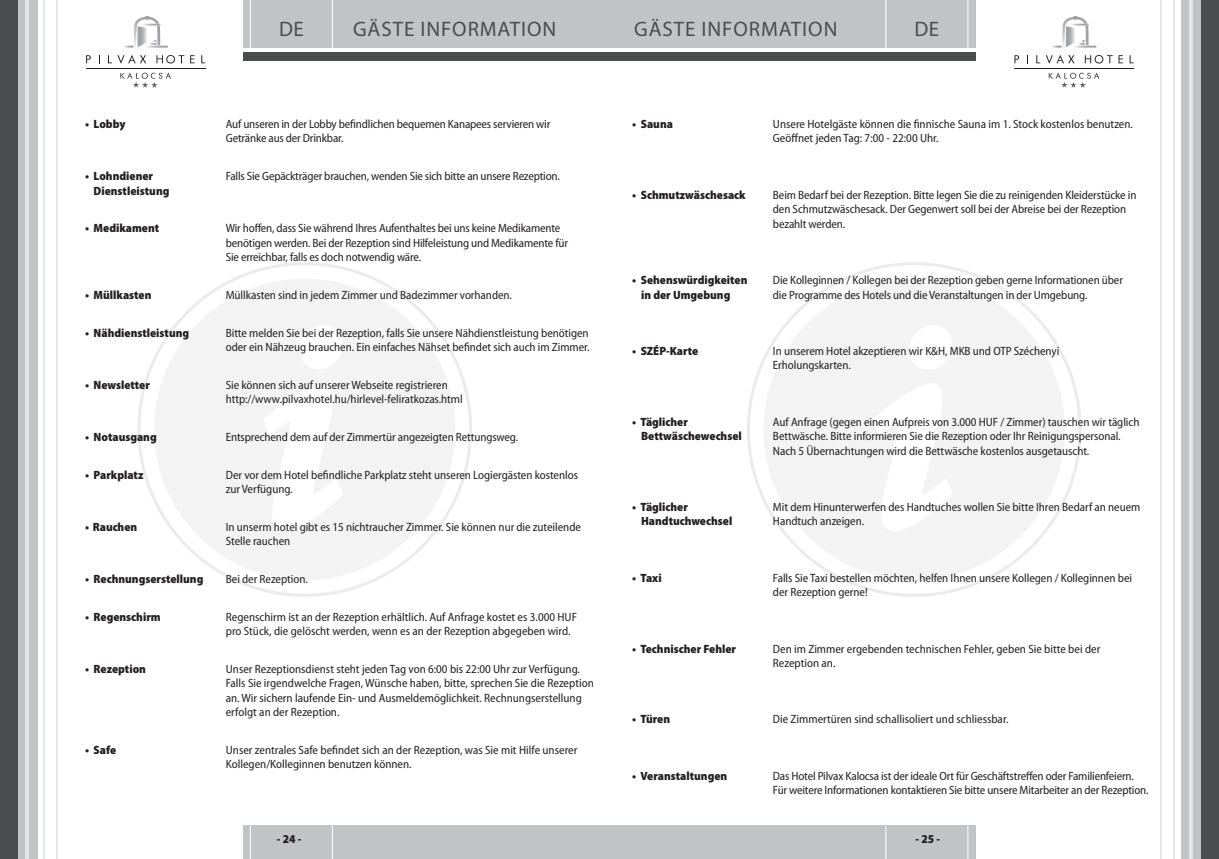
<style>
.page{position:relative;width:1219px;height:859px;background:#fff}
.page>*{position:absolute;margin:0;border:0;box-sizing:border-box;transform-origin:0 0}
.t1{font:21px "Myriad Pro";letter-spacing:.045em;color:#4b4c4d}
.t2{font:semi-condensed 12px/14.4px "Myriad Pro";letter-spacing:-.005em;color:#231f20}
.t3{font:900 semi-condensed 12px/14.4px "Myriad Pro";color:#231f20}
</style>
<div class="page">
<img style="left:1062px;top:17px;width:27px;height:32px">
<svg style="left:1052px;top:46px;width:10px;height:2px"></svg>
<img style="left:1069px;top:24px;width:20px;height:2px">
<img style="left:1073px;top:46px;width:23px;height:2px">
<svg style="left:1078px;top:40px;width:7px;height:5px"></svg>
<img style="left:1066px;top:26px;width:10px;height:21px">
<svg style="left:1074px;top:16px;width:3px;height:4px"></svg>
<svg style="left:1014px;top:55px;width:5px;height:8px"></svg>
<svg style="left:1036px;top:55px;width:4px;height:8px"></svg>
<svg style="left:1046px;top:55px;width:28px;height:9px"></svg>
<svg style="left:1085px;top:55px;width:38px;height:9px"></svg>
<svg style="left:1049px;top:73px;width:50px;height:14px"></svg>
<hr style="left:1014px;top:68px;width:120px;height:1px;background:#231f20">
<img style="left:134px;top:18px;width:26px;height:31px">
<svg style="left:124px;top:46px;width:9px;height:2px"></svg>
<img style="left:145px;top:46px;width:23px;height:2px">
<svg style="left:150px;top:40px;width:7px;height:5px"></svg>
<img style="left:138px;top:26px;width:9px;height:21px">
<svg style="left:141px;top:16px;width:19px;height:10px"></svg>
<svg style="left:86px;top:55px;width:5px;height:8px"></svg>
<svg style="left:108px;top:55px;width:38px;height:9px"></svg>
<svg style="left:156px;top:55px;width:28px;height:9px"></svg>
<svg style="left:190px;top:55px;width:5px;height:8px"></svg>
<svg style="left:201px;top:55px;width:4px;height:8px"></svg>
<svg style="left:120px;top:73px;width:51px;height:14px"></svg>
<hr style="left:86px;top:68px;width:119px;height:1px;background:#231f20">
<div style="left:243px;top:0;width:366px;height:61px;background:#c2c3c5"></div>
<svg style="left:243px;top:49px;width:366px;height:4px"></svg>
<div style="left:8px;top:0;width:29px;height:859px;background:linear-gradient(to bottom,#c2c3c5,#c2c3c5)"></div>
<div style="left:0;top:0;width:17px;height:859px;background:#4b4c4d"></div>
<hr style="left:43px;top:0;width:2px;height:859px;background:#e4e5e7">
<hr style="left:25px;top:0;width:4px;height:859px;background:#e4e5e7">
<hr style="left:57px;top:0;width:1px;height:859px;background:#e4e5e7">
<div style="left:243px;top:53px;width:366px;height:8px;background:#4b4c4d"></div>
<hr style="left:332px;top:0;width:1px;height:49px;background:#fff">
<hr style="left:250px;top:0;width:1px;height:49px;background:#fff">
<div style="left:1181px;top:0;width:29px;height:859px;background:#c2c3c5"></div>
<div style="left:1201px;top:0;width:18px;height:859px;background:#4b4c4d"></div>
<hr style="left:1173px;top:0;width:2px;height:859px;background:#e4e5e7">
<hr style="left:1189px;top:0;width:4px;height:859px;background:#e4e5e7">
<hr style="left:1160px;top:0;width:2px;height:859px;background:#e4e5e7">
<div style="left:609px;top:0;width:367px;height:61px;background:#c2c3c5"></div>
<svg style="left:609px;top:49px;width:367px;height:4px"></svg>
<div style="left:609px;top:53px;width:367px;height:8px;background:#4b4c4d"></div>
<hr style="left:885px;top:0;width:1px;height:49px;background:#fff">
<hr style="left:967px;top:0;width:1px;height:49px;background:#fff">
<div style="left:243px;top:826px;width:366px;height:33px;background:#c2c3c5"></div>
<hr style="left:332px;top:826px;width:1px;height:33px;background:#fff">
<hr style="left:250px;top:826px;width:1px;height:33px;background:#fff">
<div style="left:609px;top:826px;width:367px;height:33px;background:#c2c3c5"></div>
<hr style="left:885px;top:826px;width:1px;height:33px;background:#fff">
<hr style="left:967px;top:826px;width:1px;height:33px;background:#fff">
<svg style="left:763px;top:279px;width:302px;height:301px;fill:#f3f3f4"></svg>
<svg style="left:154px;top:279px;width:301px;height:301px;fill:#f3f3f4"></svg>
<h1 class="t1" style="left:279px;top:16px;width:26px">DE</h1>
<h1 class="t1" style="left:353px;top:16px;width:205px">GÄSTE INFORMATION</h1>
<h1 class="t1" style="left:634px;top:16px;width:205px">GÄSTE INFORMATION</h1>
<h1 class="t1" style="left:914px;top:16px;width:26px">DE</h1>
<p class="t3" style="left:85px;top:116px;width:42px">• Lobby</p>
<p class="t2" style="left:226px;top:117px;width:326px">Auf unseren in der Lobby befindlichen bequemen Kanapees servieren wir<br>Getränke aus der Drinkbar.</p>
<p class="t3" style="left:94px;top:169px;width:77px;text-indent:-9px">• Lohndiener<br>Dienstleistung</p>
<p class="t2" style="left:226px;top:169px;width:336px">Falls Sie Gepäckträger brauchen, wenden Sie sich bitte an unsere Rezeption.</p>
<p class="t3" style="left:85px;top:221px;width:76px">• Medikament</p>
<p class="t2" style="left:226px;top:221px;width:344px">Wir hoffen, dass Sie während Ihres Aufenthaltes bei uns keine Medikamente benötigen werden. Bei der Rezeption sind Hilfeleistung und Medikamente für<br>Sie erreichbar, falls es doch notwendig wäre.</p>
<p class="t3" style="left:85px;top:287px;width:68px">• Müllkasten</p>
<p class="t2" style="left:226px;top:287px;width:288px">Müllkasten sind in jedem Zimmer und Badezimmer vorhanden.</p>
<p class="t3" style="left:85px;top:325px;width:106px">• Nähdienstleistung</p>
<p class="t2" style="left:226px;top:325px;width:365px">Bitte melden Sie bei der Rezeption, falls Sie unsere Nähdienstleistung benötigen oder ein Nähzeug brauchen. Ein einfaches Nähset befindet sich auch im Zimmer.</p>
<p class="t3" style="left:85px;top:377px;width:66px">• Newsletter</p>
<p class="t2" style="left:226px;top:377px;width:238px">Sie können sich auf unserer Webseite registrieren http://www.pilvaxhotel.hu/hirlevel-feliratkozas.html</p>
<p class="t3" style="left:85px;top:429px;width:73px">• Notausgang</p>
<p class="t2" style="left:226px;top:429px;width:294px">Entsprechend dem auf der Zimmertür angezeigten Rettungsweg.</p>
<p class="t3" style="left:85px;top:467px;width:60px">• Parkplatz</p>
<p class="t2" style="left:226px;top:467px;width:354px">Der vor dem Hotel befindliche Parkplatz steht unseren Logiergästen kostenlos zur Verfügung.</p>
<p class="t3" style="left:85px;top:519px;width:54px">• Rauchen</p>
<p class="t2" style="left:226px;top:519px;width:357px">In unserm hotel gibt es 15 nichtraucher Zimmer. Sie können nur die zuteilende<br>Stelle rauchen</p>
<p class="t3" style="left:85px;top:571px;width:120px">• Rechnungserstellung</p>
<p class="t2" style="left:226px;top:571px;width:83px">Bei der Rezeption.</p>
<p class="t3" style="left:85px;top:609px;width:77px">• Regenschirm</p>
<p class="t2" style="left:226px;top:609px;width:353px">Regenschirm ist an der Rezeption erhältlich. Auf Anfrage kostet es 3.000 HUF pro Stück, die gelöscht werden, wenn es an der Rezeption abgegeben wird.</p>
<p class="t3" style="left:85px;top:661px;width:63px">• Rezeption</p>
<p class="t2" style="left:226px;top:661px;width:369px">Unser Rezeptionsdienst steht jeden Tag von 6:00 bis 22:00 Uhr zur Verfügung.<br>Falls Sie irgendwelche Fragen, Wünsche haben, bitte, sprechen Sie die Rezeption an. Wir sichern laufende Ein- und Ausmeldemöglichkeit. Rechnungserstellung erfolgt an der Rezeption.</p>
<p class="t3" style="left:85px;top:742px;width:33px">• Safe</p>
<p class="t2" style="left:226px;top:742px;width:353px">Unser zentrales Safe befindet sich an der Rezeption, was Sie mit Hilfe unserer<br>Kollegen/Kolleginnen benutzen können.</p>
<p class="t3" style="left:632px;top:116px;width:42px">• Sauna</p>
<p class="t2" style="left:773px;top:117px;width:362px">Unsere Hotelgäste können die finnische Sauna im 1. Stock kostenlos benutzen.<br>Geöffnet jeden Tag: 7:00 - 22:00 Uhr.</p>
<p class="t3" style="left:632px;top:187px;width:115px">• Schmutzwäschesack</p>
<p class="t2" style="left:773px;top:187px;width:365px">Beim Bedarf bei der Rezeption. Bitte legen Sie die zu reinigenden Kleiderstücke in den Schmutzwäschesack. Der Gegenwert soll bei der Abreise bei der Rezeption bezahlt werden.</p>
<p class="t3" style="left:641px;top:272px;width:108px;text-indent:-9px">• Sehenswürdigkeiten in der Umgebung</p>
<p class="t2" style="left:773px;top:273px;width:352px">Die Kolleginnen / Kollegen bei der Rezeption geben gerne Informationen über die Programme des Hotels und die Veranstaltungen in der Umgebung.</p>
<p class="t3" style="left:632px;top:343px;width:68px">• SZÉP-Karte</p>
<p class="t2" style="left:773px;top:344px;width:288px">In unserem Hotel akzeptieren wir K&amp;H, MKB und OTP Széchenyi<br>Erholungskarten.</p>
<p class="t3" style="left:641px;top:414px;width:102px;text-indent:-9px">• Täglicher<br>Bettwäschewechsel</p>
<p class="t2" style="left:773px;top:414px;width:368px">Auf Anfrage (gegen einen Aufpreis von 3.000 HUF / Zimmer) tauschen wir täglich<br>Bettwäsche. Bitte informieren Sie die Rezeption oder Ihr Reinigungspersonal.<br>Nach 5 Übernachtungen wird die Bettwäsche kostenlos ausgetauscht.</p>
<p class="t3" style="left:641px;top:499px;width:93px;text-indent:-9px">• Täglicher<br>Handtuchwechsel</p>
<p class="t2" style="left:773px;top:500px;width:369px">Mit dem Hinunterwerfen des Handtuches wollen Sie bitte Ihren Bedarf an neuem<br>Handtuch anzeigen.</p>
<p class="t3" style="left:632px;top:570px;width:31px">• Taxi</p>
<p class="t2" style="left:773px;top:570px;width:361px">Falls Sie Taxi bestellen möchten, helfen Ihnen unsere Kollegen / Kolleginnen bei der Rezeption gerne!</p>
<p class="t3" style="left:632px;top:641px;width:105px">• Technischer Fehler</p>
<p class="t2" style="left:773px;top:641px;width:329px">Den im Zimmer ergebenden technischen Fehler, geben Sie bitte bei der<br>Rezeption an.</p>
<p class="t3" style="left:632px;top:712px;width:40px">• Türen</p>
<p class="t2" style="left:773px;top:712px;width:237px">Die Zimmertüren sind schallisoliert und schliessbar.</p>
<p class="t3" style="left:632px;top:768px;width:97px">• Veranstaltungen</p>
<p class="t2" style="left:773px;top:768px;width:377px">Das Hotel Pilvax Kalocsa ist der ideale Ort für Geschäftstreffen oder Familienfeiern.<br>Für weitere Informationen kontaktieren Sie bitte unsere Mitarbeiter an der Rezeption.</p>
<p class="t3" style="left:277px;top:831px;width:26px">- 24 -</p>
<p class="t3" style="left:915px;top:831px;width:26px">- 25 -</p>
</div>
